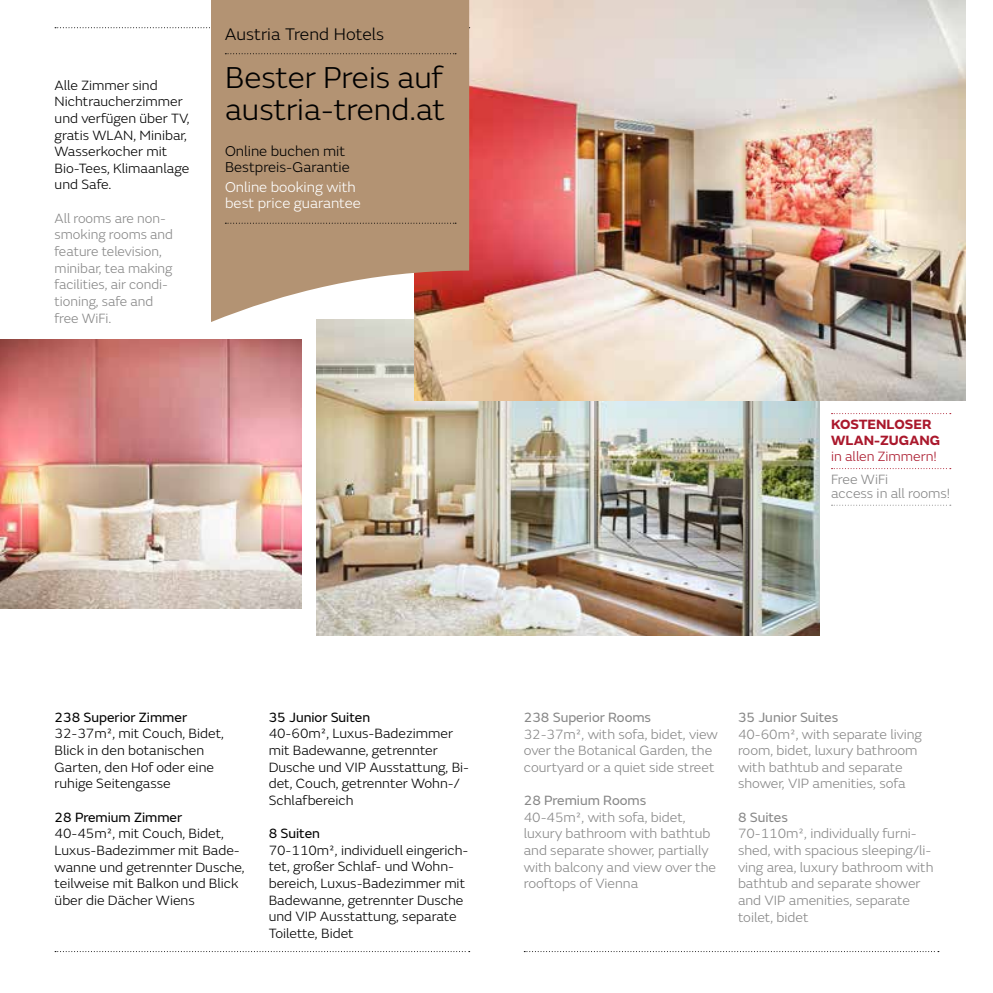
<style>
.page{position:relative;width:993px;height:993px;background:#fff}
.page>*{position:absolute;margin:0;border:0;box-sizing:border-box;transform-origin:0 0}
.t1{font:300 31.5px/31.5px "FS Emeric";color:#000}
.t2{font:300 17.5px "FS Emeric";color:#000}
.t3{font:300 14.88px/15.8px "FS Emeric";color:#fff}
.t4{font:300 14.88px/15.8px "FS Emeric";color:#000}
.t5{font:300 14px/16.6px "FS Emeric";color:#000}
.t6{font:300 14px/16.6px "FS Emeric";color:#878787}
.t7{font:14px "FS Emeric";color:#000}
.t8{font:14px "FS Emeric";color:#878787}
.t9{font:700 14px/15.8px "FS Emeric";color:#aa182c}
.t10{font:300 14px "FS Emeric";color:#aa182c}
</style>
<div class="page">
<img style="left:316px;top:322px;width:503px;height:313px">
<img style="left:0;top:339px;width:302px;height:269px">
<img style="left:414px;top:0;width:551px;height:400px">
<svg style="left:55px;top:27px;width:155px;height:1px"></svg>
<svg style="left:211px;top:0;width:258px;height:322px;background:#b8987b"></svg>
<svg style="left:225px;top:53px;width:231px;height:1px"></svg>
<svg style="left:225px;top:223px;width:231px;height:1px"></svg>
<svg style="left:831px;top:413px;width:119px;height:1px"></svg>
<svg style="left:831px;top:468px;width:119px;height:1px"></svg>
<svg style="left:831px;top:504px;width:119px;height:1px"></svg>
<p class="t5" style="left:55px;top:76px;width:136px">Alle Zimmer sind<br>Nichtraucherzimmer und verfügen über TV, gratis WLAN, Minibar,<br>Wasserkocher mit<br>Bio-Tees, Klimaanlage und Safe.</p>
<p class="t6" style="left:55px;top:209px;width:120px">All rooms are non&shy;smoking rooms and feature television, minibar, tea making facilities, air condi&shy;tioning, safe and free WiFi.</p>
<p class="t2" style="left:225px;top:22px;width:160px">Austria Trend Hotels</p>
<h1 class="t1" style="left:225px;top:60px;width:221px">Bester Preis auf austria-trend.at</h1>
<p class="t4" style="left:225px;top:142px;width:126px">Online buchen mit<br>Bestpreis-Garantie</p>
<p class="t3" style="left:225px;top:179px;width:137px">Online booking with best price guarantee</p>
<p class="t9" style="left:830px;top:415px;width:111px">KOSTENLOSER<br>WLAN-ZUGANG</p>
<p class="t10" style="left:830px;top:447px;width:107px">in allen Zimmern!</p>
<p class="t6" style="left:830px;top:471px;width:121px;line-height:14px">Free WiFi<br>access in all rooms!</p>
<p class="t7" style="left:55px;top:707px;width:134px">238 Superior Zimmer</p>
<p class="t5" style="left:55px;top:724px;width:171px">32-37m², mit Couch, Bidet,<br>Blick in den botanischen<br>Garten, den Hof oder eine ruhige Seitengasse</p>
<p class="t7" style="left:55px;top:806px;width:129px">28 Premium Zimmer</p>
<p class="t5" style="left:55px;top:824px;width:191px">40-45m², mit Couch, Bidet,<br>Luxus-Badezimmer mit Bade&shy;wanne und getrennter Dusche, teilweise mit Balkon und Blick über die Dächer Wiens</p>
<p class="t7" style="left:268px;top:706px;width:103px">35 Junior Suiten</p>
<p class="t5" style="left:268px;top:724px;width:202px">40-60m², Luxus-Badezimmer mit Badewanne, getrennter<br>Dusche und VIP Ausstattung, Bi&shy;det, Couch, getrennter Wohn-/<br>Schlafbereich</p>
<p class="t7" style="left:268px;top:823px;width:53px">8 Suiten</p>
<p class="t5" style="left:268px;top:840px;width:201px">70-110m², individuell eingerich&shy;tet, großer Schlaf- und Wohn&shy;bereich, Luxus-Badezimmer mit<br>Badewanne, getrennter Dusche und VIP Ausstattung, separate<br>Toilette, Bidet</p>
<p class="t8" style="left:523px;top:707px;width:129px">238 Superior Rooms</p>
<p class="t6" style="left:523px;top:724px;width:195px">32-37m², with sofa, bidet, view over the Botanical Garden, the courtyard or a quiet side street</p>
<p class="t8" style="left:523px;top:790px;width:124px">28 Premium Rooms</p>
<p class="t6" style="left:523px;top:807px;width:194px">40-45m², with sofa, bidet, luxury bathroom with bathtub and separate shower, partially with balcony and view over the rooftops of Vienna</p>
<p class="t8" style="left:737px;top:707px;width:102px">35 Junior Suites</p>
<p class="t6" style="left:737px;top:724px;width:185px">40-60m², with separate living room, bidet, luxury bathroom with bathtub and separate shower, VIP amenities, sofa</p>
<p class="t8" style="left:737px;top:806px;width:51px">8 Suites</p>
<p class="t6" style="left:737px;top:824px;width:197px">70-110m², individually furni&shy;shed, with spacious sleeping/li&shy;ving area, luxury bathroom with bathtub and separate shower and VIP amenities, separate toilet, bidet</p>
</div>
